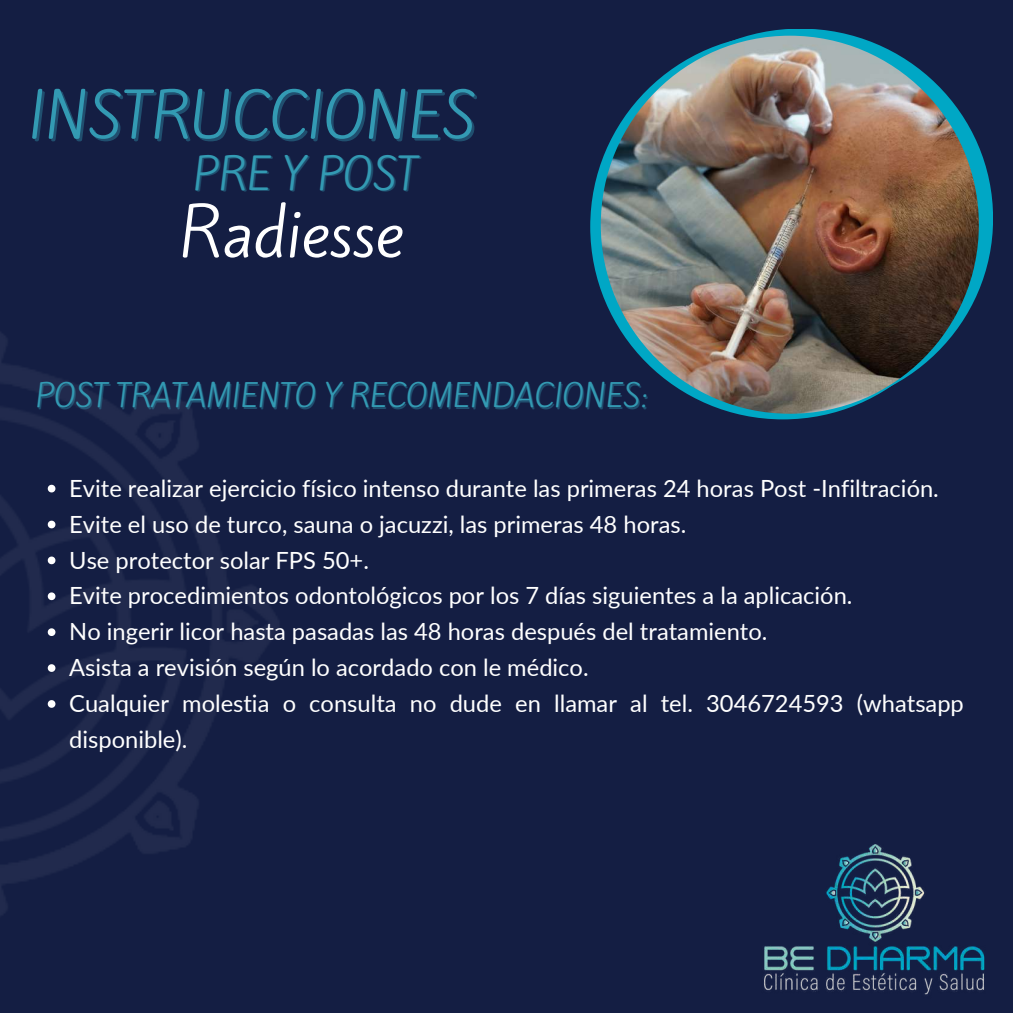
<style>
.page{position:relative;width:1013px;height:1013px;background:#fff}
.page>*{position:absolute;margin:0;border:0;box-sizing:border-box;transform-origin:0 0}
.t1{font:61.5px "Kite One";color:#fff}
.t2{font:56.5px "Kite One";color:#339ab3}
.t3{font:40.25px "Kite One";color:#339ab3}
.t4{font:29px "Kite One";color:#339ab3}
.t5{font:23.75px/35.9px "Lato";color:#fff}
</style>
<div class="page">
<div style="left:0;top:0;width:1012px;height:1012px;background:#141e43"></div>
<img style="left:0;top:333px;width:279px;height:582px">
<div style="left:590px;top:34px;width:385px;height:385px;background:#00a7c5;border-radius:50%"></div>
<div style="left:607px;top:29px;width:386px;height:379px;background:#00a7c5;border-radius:50%"></div>
<img style="left:601px;top:36px;width:377px;height:378px;border-radius:50%">
<img style="left:764px;top:844px;width:221px;height:151px">
<svg style="left:48px;top:485px;width:7px;height:7px"></svg>
<svg style="left:48px;top:520px;width:7px;height:8px"></svg>
<svg style="left:48px;top:556px;width:7px;height:8px"></svg>
<svg style="left:48px;top:592px;width:7px;height:8px"></svg>
<svg style="left:48px;top:628px;width:7px;height:8px"></svg>
<svg style="left:48px;top:664px;width:7px;height:8px"></svg>
<svg style="left:48px;top:700px;width:7px;height:7px"></svg>
<h2 class="t2" style="left:29px;top:76px;width:448px">INSTRUCCIONES</h2>
<h3 class="t3" style="left:193px;top:146px;width:226px">PRE Y POST</h3>
<h1 class="t1" style="left:179px;top:189px;width:225px">Radiesse</h1>
<p class="t4" style="left:36px;top:375px;width:612px">POST TRATAMIENTO Y RECOMENDACIONES:</p>
<p class="t5" style="left:69px;top:469px;width:896px">Evite realizar ejercicio físico intenso durante las primeras 24 horas Post -Infiltración.<br>Evite el uso de turco, sauna o jacuzzi, las primeras 48 horas.<br>Use protector solar FPS 50+.<br>Evite procedimientos odontológicos por los 7 días siguientes a la aplicación.<br>No ingerir licor hasta pasadas las 48 horas después del tratamiento.<br>Asista a revisión según lo acordado con le médico.<br>Cualquier molestia o consulta no dude en llamar al tel. 3046724593 (whatsapp disponible).</p>
</div>
